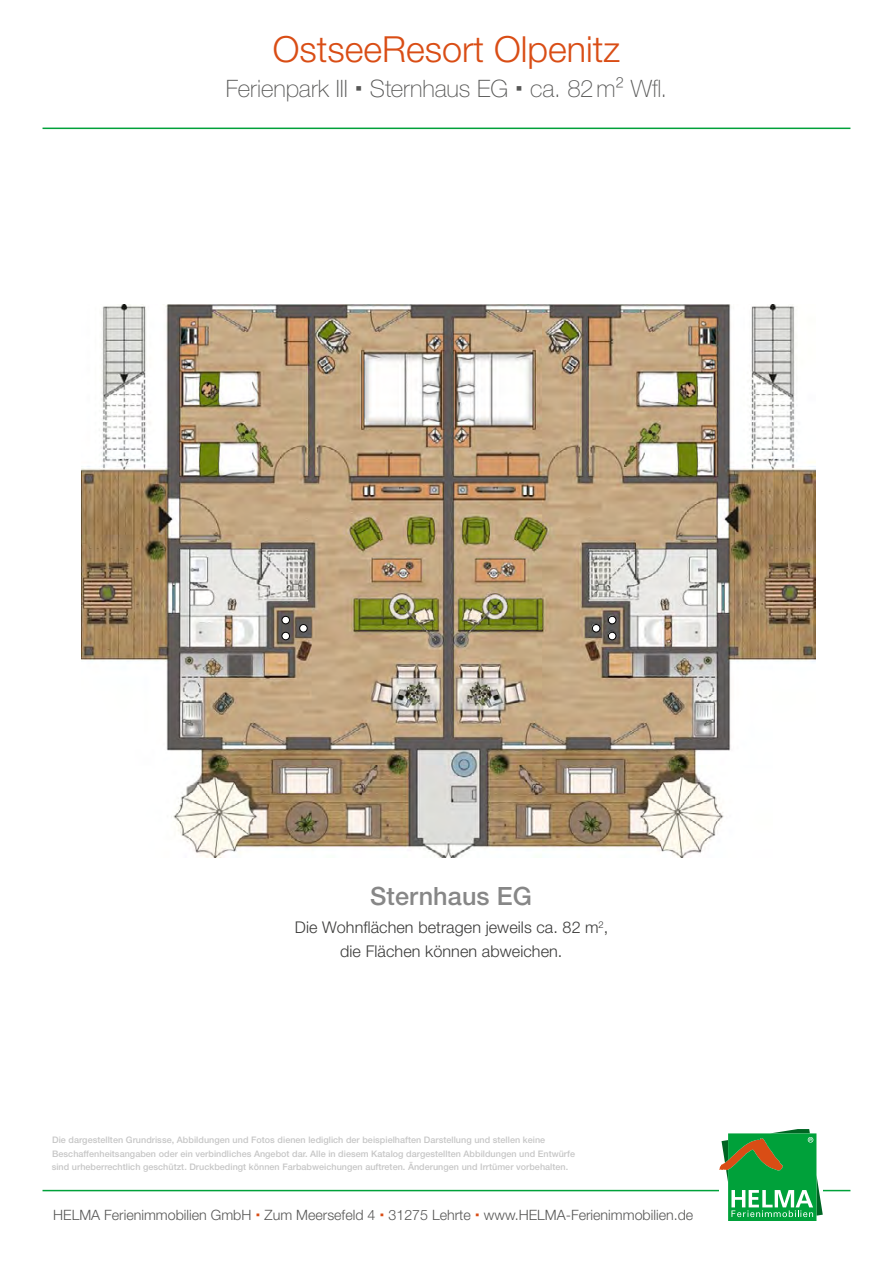
<style>
.page{position:relative;width:893px;height:1263px;background:#fff}
.page>*{position:absolute;margin:0;border:0;box-sizing:border-box;transform-origin:0 0}
.t1{font:300 36px "Helvetica Neue LTW1 G";color:#d94d15}
.t2{font:500 25.2px "Helvetica Neue LT Std";letter-spacing:.005em;color:#878787}
.t3{font:100 24px "Helvetica Neue LTW1 G";color:#575756}
.t4{font:300 16.2px/23.4px "Helvetica Neue LT Std";letter-spacing:.005em;color:#3c3c3b;text-align:center}
.t5{font:300 14.25px "Helvetica Neue LT Std";color:#575756}
.t6{font:500 9px/13.5px "Helvetica Neue LT Std";letter-spacing:.005em;color:#c6c6c6}
</style>
<div class="page">
<hr style="left:43px;top:1190px;width:807px;height:1px;background:#00a13a">
<hr style="left:43px;top:128px;width:807px;height:1px;background:#00a13a">
<svg style="left:719px;top:1129px;width:104px;height:91px"></svg>
<img style="left:82px;top:304px;width:734px;height:554px">
<div style="left:608px;top:632px;width:8px;height:8px;background:#fff;border-radius:50%"></div>
<div style="left:608px;top:632px;width:8px;height:8px;border:1px solid #000;border-radius:50%"></div>
<div style="left:282px;top:632px;width:7px;height:8px;background:#fff;border-radius:50%"></div>
<div style="left:282px;top:632px;width:8px;height:8px;border:1px solid #000;border-radius:50%"></div>
<div style="left:608px;top:616px;width:8px;height:8px;background:#fff;border-radius:50%"></div>
<div style="left:608px;top:616px;width:8px;height:8px;border:1px solid #000;border-radius:50%"></div>
<div style="left:282px;top:616px;width:7px;height:8px;background:#fff;border-radius:50%"></div>
<div style="left:282px;top:616px;width:8px;height:8px;border:1px solid #000;border-radius:50%"></div>
<div style="left:592px;top:624px;width:8px;height:8px;background:#fff;border-radius:50%"></div>
<div style="left:592px;top:624px;width:8px;height:8px;border:1px solid #000;border-radius:50%"></div>
<div style="left:300px;top:624px;width:7px;height:8px;background:#fff;border-radius:50%"></div>
<div style="left:299px;top:624px;width:8px;height:8px;border:1px solid #000;border-radius:50%"></div>
<h1 class="t1" style="left:273px;top:27px;width:349px">OstseeResort Olpenitz</h1>
<h3 class="t3" style="left:226px;top:74px;width:443px">Ferienpark III Sternhaus EG ca. 82m² Wfl.</h3>
<h2 class="t2" style="left:370px;top:881px;width:163px">Sternhaus EG</h2>
<h3 class="t4" style="left:295px;top:915px;width:315px">Die Wohnflächen betragen jeweils ca. 82 m<sup>2</sup>, die Flächen können abweichen.</h3>
<p class="t6" style="left:52px;top:1133px;width:525px">Die dargestellten Grundrisse, Abbildungen und Fotos dienen lediglich der beispielhaften Darstellung und stellen keine<br>Beschaffenheitsangaben oder ein verbindliches Angebot dar. Alle in diesem Katalog dargestellten Abbildungen und Entwürfe sind urheberrechtlich geschützt. Druckbedingt können Farbabweichungen auftreten. Änderungen und Irrtümer vorbehalten.</p>
<h3 class="t5" style="left:53px;top:1206px;width:641px">HELMA Ferienimmobilien GmbH Zum Meersefeld 4 31275 Lehrte www.HELMA-Ferienimmobilien.de</h3>
</div>
